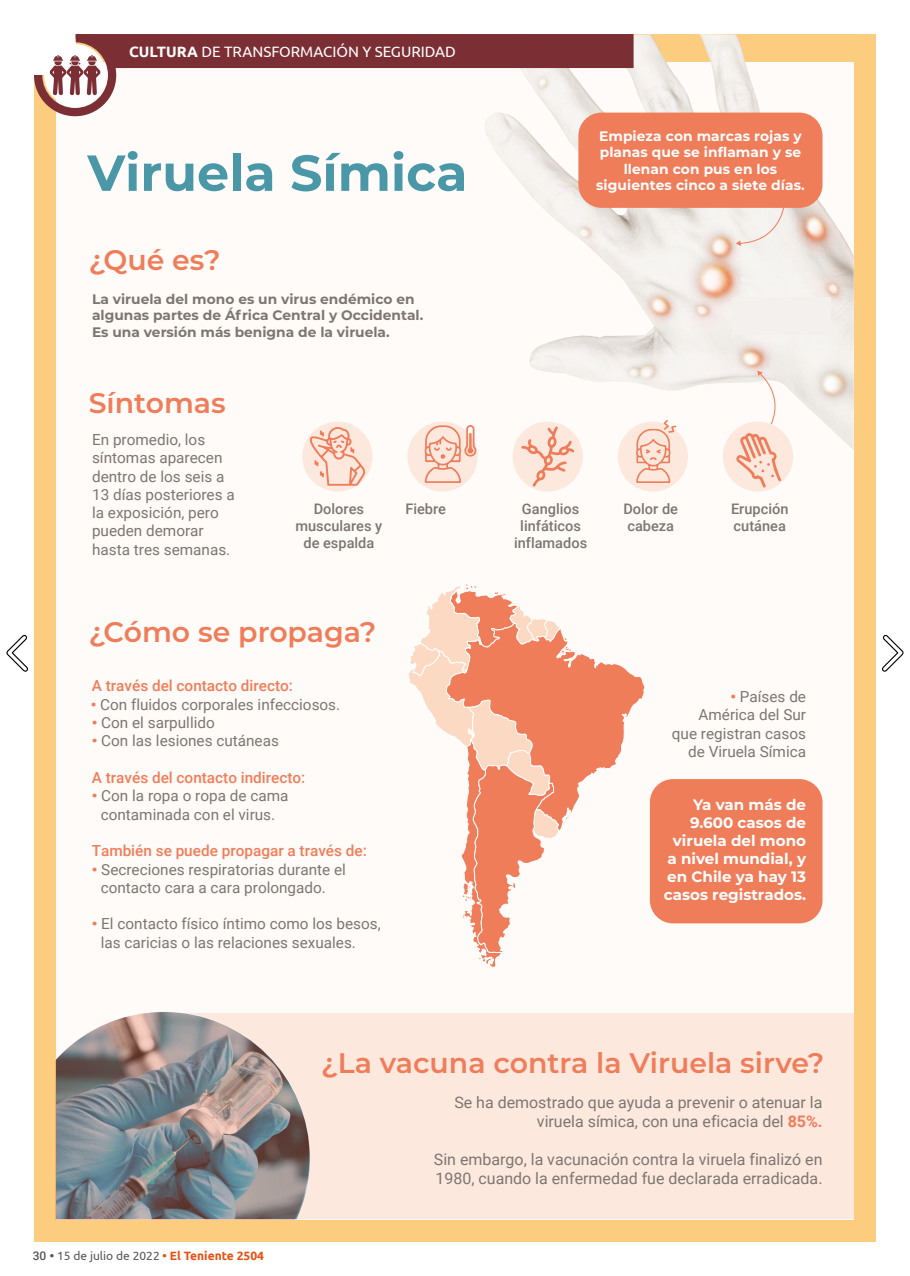
<style>
.page{position:relative;width:910px;height:1276px;background:#fff}
.page>*{position:absolute;margin:0;border:0;box-sizing:border-box;transform-origin:0 0}
.t1{font:700 50.55px "Montserrat";color:#4a97a8}
.t2{font:600 28.35px "Montserrat";color:#ef7d5a}
.t3{font:15.9px/19px "Roboto";color:#7c7671;text-align:right}
.t4{font:15.3px/18.3px "Roboto";color:#7c7671}
.t5{font:500 15.3px "Roboto";color:#ef7d5a}
.t6{font:700 15px/18px "Montserrat";color:#fff;text-align:right}
.t7{font:15px "Ubuntu";color:#fff}
.t8{font:500 14.55px/17.4px "Roboto";color:#7c7671;text-align:center}
.t9{font:700 13.8px/16.5px "Montserrat";color:#7c7671}
.t10{font:700 13.8px/16.5px "Montserrat";letter-spacing:.005em;color:#fff;text-align:center}
.t11{font:12px "Ubuntu";color:#575756}
.s1{font-weight:700}
.s2{font-weight:900;color:#ef7d5a}
.s3{font-family:"Roboto";font-weight:500}
.s4{font-weight:700;color:#e65113}
.s5{font-weight:700;color:#ef7d5a}
</style>
<div class="page">
<div style="left:34px;top:34px;width:842px;height:1208px;background:#fccd7e"></div>
<div style="left:56px;top:62px;width:797px;height:1157px;background:#fffbf8"></div>
<img style="left:485px;top:34px;width:369px;height:416px">
<div style="left:732px;top:297px;width:99px;height:38px;background:#f4f0ed"></div>
<svg style="left:740px;top:276px;width:23px;height:21px"></svg>
<div style="left:723px;top:421px;width:70px;height:70px;background:#fde8de;border-radius:50%"></div>
<div style="left:618px;top:421px;width:70px;height:70px;background:#fde8de;border-radius:50%"></div>
<svg style="left:636px;top:420px;width:40px;height:63px"></svg>
<div style="left:407px;top:421px;width:71px;height:70px;background:#fde8de;border-radius:50%"></div>
<svg style="left:424px;top:425px;width:53px;height:58px"></svg>
<div style="left:513px;top:421px;width:70px;height:70px;background:#fde8de;border-radius:50%"></div>
<svg style="left:521px;top:426px;width:53px;height:60px"></svg>
<div style="left:302px;top:421px;width:71px;height:70px;background:#fde8de;border-radius:50%"></div>
<svg style="left:310px;top:427px;width:56px;height:59px"></svg>
<svg style="left:736px;top:371px;width:52px;height:116px"></svg>
<svg style="left:736px;top:208px;width:49px;height:38px"></svg>
<div style="left:182px;top:1013px;width:671px;height:205px;background:#fde8de"></div>
<svg style="left:56px;top:1011px;width:254px;height:208px;background:#949293"></svg>
<div style="left:650px;top:779px;width:172px;height:144px;background:#ef7d5a;border-radius:23px"></div>
<div style="left:578px;top:113px;width:244px;height:95px;background:#ef7d5a;border-radius:23px"></div>
<svg style="left:409px;top:584px;width:236px;height:383px"></svg>
<svg style="left:34px;top:34px;width:600px;height:82px"></svg>
<svg style="left:6px;top:634px;width:22px;height:38px"></svg>
<svg style="left:882px;top:634px;width:22px;height:38px"></svg>
<p class="t7" style="left:129px;top:43px;width:328px"><span class="s1">CULTURA</span> DE TRANSFORMACIÓN Y SEGURIDAD</p>
<h1 class="t1" style="left:87px;top:136px;width:382px">Viruela Símica</h1>
<h2 class="t2" style="left:89px;top:240px;width:133px">¿Qué es?</h2>
<p class="t9" style="left:92px;top:290px;width:333px">La viruela del mono es un virus endémico en algunas partes de África Central y Occidental.<br>Es una versión más benigna de la viruela.</p>
<h2 class="t2" style="left:89px;top:382px;width:139px">Síntomas</h2>
<p class="t4" style="left:92px;top:430px;width:144px">En promedio, los síntomas aparecen dentro de los seis a<br>13 días posteriores a la exposición, pero pueden demorar hasta tres semanas.</p>
<p class="t8" style="left:314px;top:499px;width:52px">Dolores</p>
<p class="t8" style="left:405px;top:499px;width:42px">Fiebre</p>
<p class="t8" style="left:296px;top:516px;width:88px">musculares y de espalda</p>
<h2 class="t2" style="left:89px;top:612px;width:289px">¿Cómo se propaga?</h2>
<p class="t5" style="left:92px;top:675px;width:203px">A través del contacto directo:</p>
<p class="t4" style="left:91px;top:694px;width:251px"><span class="s2">•</span> Con fluidos corporales infecciosos.</p>
<p class="t4" style="left:92px;top:713px;width:125px"><span class="s2">•</span> Con el sarpullido</p>
<p class="t4" style="left:92px;top:731px;width:189px"><span class="s2">•</span> Con las lesiones cutáneas</p>
<p class="t5" style="left:92px;top:767px;width:215px">A través del contacto indirecto:</p>
<p class="t4" style="left:92px;top:786px;width:198px;text-align:center"><span class="s2">•</span> Con la ropa o ropa de cama contaminada con el virus.</p>
<p class="t5" style="left:92px;top:840px;width:277px">También se puede propagar a través de:</p>
<p class="t4" style="left:101px;top:859px;width:247px;text-indent:-9px"><span class="s2">•</span> Secreciones respiratorias durante el contacto cara a cara prolongado.</p>
<p class="t4" style="left:101px;top:914px;width:281px;text-indent:-9px"><span class="s2">•</span> El contacto físico íntimo como los besos, las caricias o las relaciones sexuales.</p>
<p class="t10" style="left:596px;top:127px;width:210px">Empieza con marcas rojas y planas que se inflaman y se llenan con pus en los siguientes cinco a siete días.</p>
<p class="t8" style="left:514px;top:499px;width:75px">Ganglios linfáticos inflamados</p>
<p class="t8" style="left:623px;top:499px;width:56px;text-align:left">Dolor de cabeza</p>
<p class="t8" style="left:731px;top:499px;width:59px;text-align:left">Erupción cutánea</p>
<p class="t4" style="left:672px;top:687px;width:136px;text-align:right"><span class="s2">•</span> Países de<br>América del Sur que registran casos de Viruela Símica</p>
<p class="t6" style="left:664px;top:794px;width:144px">Ya van más de<br>9.600 casos de viruela del mono a nivel mundial, y en Chile ya hay 13 casos registrados.</p>
<h2 class="t2" style="left:321px;top:1042px;width:505px">¿La vacuna contra la Viruela sirve?</h2>
<p class="t11" style="left:33px;top:1248px;width:233px"><span class="s3">30</span> <span class="s1">•</span> 15 de julio de 2022 <span class="s4">• El Teniente 2504</span></p>
<p class="t3" style="left:454px;top:1092px;width:370px">Se ha demostrado que ayuda a prevenir o atenuar la viruela símica, con una eficacia del <span class="s5">85%.</span></p>
<p class="t3" style="left:434px;top:1149px;width:390px;text-align:left">Sin embargo, la vacunación contra la viruela finalizó en<br>1980, cuando la enfermedad fue declarada erradicada.</p>
</div>
